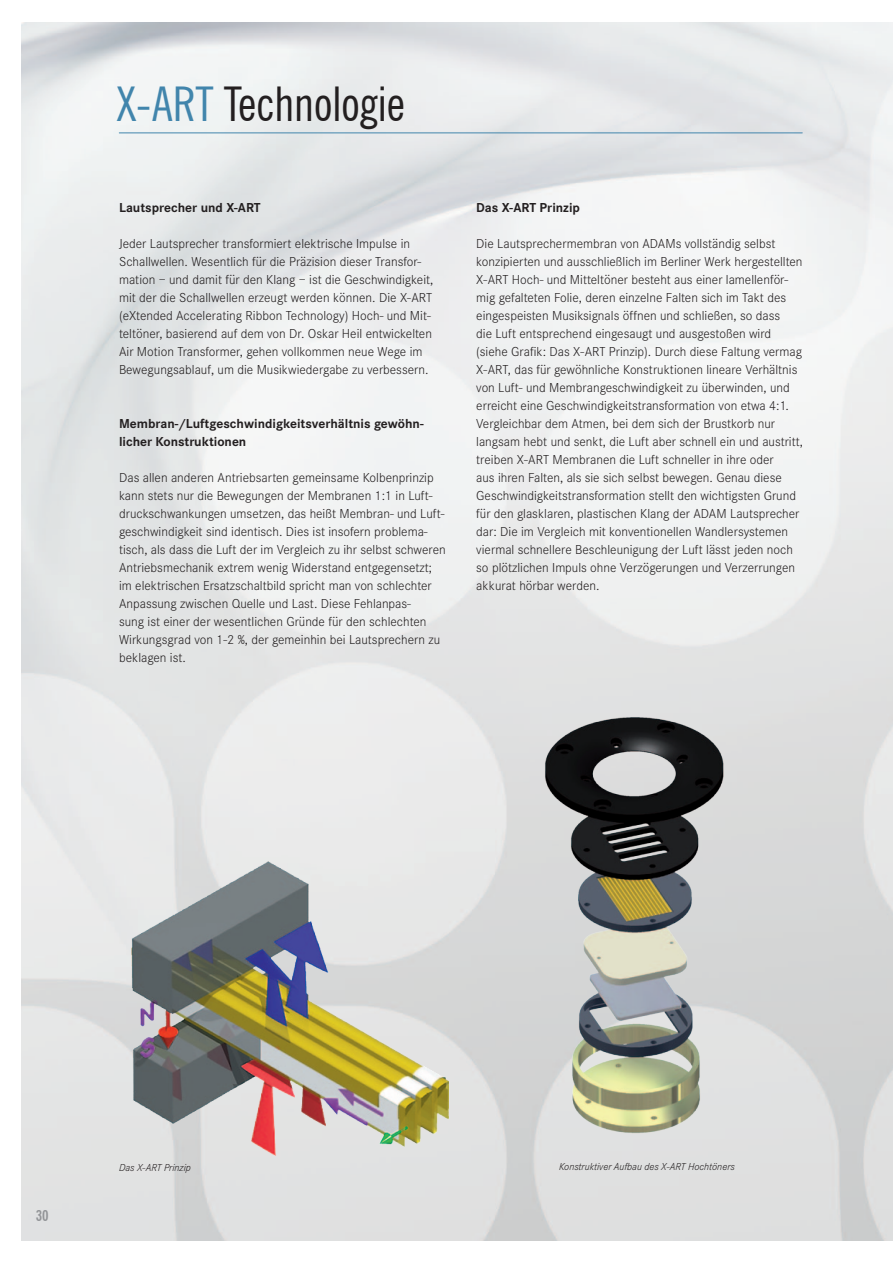
<style>
.page{position:relative;width:893px;height:1263px;background:#fff}
.page>*{position:absolute;margin:0;border:0;box-sizing:border-box;transform-origin:0 0}
.t1{font:condensed 48px "News Gothic BT";color:#231f20}
.t2{font:700 condensed 15px "News Gothic BT";color:#939598}
.t3{font:300 13.5px/18px "Corporate S";color:#231f20}
.t4{font:700 13.5px/18px "Corporate S";color:#231f20}
.t5{font:italic 300 10.5px "Corporate S";color:#231f20}
.s1{color:#4185ac}
</style>
<div class="page">
<img style="left:131px;top:861px;width:318px;height:294px">
<img style="left:513px;top:698px;width:276px;height:463px">
<hr style="left:119px;top:133px;width:683px;height:1px;background:#4185ac">
<h1 class="t1" style="left:118px;top:75px;width:289px"><span class="s1">X-ART</span> Technologie</h1>
<p class="t4" style="left:119px;top:199px;width:143px">Lautsprecher und X-ART</p>
<p class="t3" style="left:119px;top:235px;width:316px">Jeder Lautsprecher transformiert elektrische Impulse in Schallwellen. Wesentlich für die Präzision dieser Transfor&shy;mation – und damit für den Klang – ist die Geschwindigkeit, mit der die Schallwellen erzeugt werden können. Die X-ART (eXtended Accelerating Ribbon Technology) Hoch- und Mit&shy;teltöner, basierend auf dem von Dr. Oskar Heil entwickelten Air Motion Transformer, gehen vollkommen neue Wege im Bewegungsablauf, um die Musikwiedergabe zu verbessern.</p>
<p class="t4" style="left:119px;top:415px;width:306px">Membran-/Luftgeschwindigkeitsverhältnis gewöhn&shy;licher Konstruktionen</p>
<p class="t3" style="left:119px;top:469px;width:328px">Das allen anderen Antriebsarten gemeinsame Kolbenprinzip kann stets nur die Bewegungen der Membranen 1:1 in Luft&shy;druckschwankungen umsetzen, das heißt Membran- und Luft&shy;geschwindigkeit sind identisch. Dies ist insofern problema&shy;tisch, als dass die Luft der im Vergleich zu ihr selbst schweren Antriebsmechanik extrem wenig Widerstand entgegensetzt; im elektrischen Ersatzschaltbild spricht man von schlechter Anpassung zwischen Quelle und Last. Diese Fehlanpas-<br>sung ist einer der wesentlichen Gründe für den schlechten Wirkungsgrad von 1-2 %, der gemeinhin bei Lautsprechern zu beklagen ist.</p>
<p class="t4" style="left:476px;top:199px;width:105px">Das X-ART Prinzip</p>
<p class="t3" style="left:476px;top:235px;width:328px">Die Lautsprechermembran von ADAMs vollständig selbst konzipierten und ausschließlich im Berliner Werk hergestellten X-ART Hoch- und Mitteltöner besteht aus einer lamellenför&shy;mig gefalteten Folie, deren einzelne Falten sich im Takt des eingespeisten Musiksignals öffnen und schließen, so dass<br>die Luft entsprechend eingesaugt und ausgestoßen wird (siehe Grafik: Das X-ART Prinzip). Durch diese Faltung vermag X-ART, das für gewöhnliche Konstruktionen lineare Verhältnis von Luft- und Membrangeschwindigkeit zu überwinden, und erreicht eine Geschwindigkeitstransformation von etwa 4:1.<br>Vergleichbar dem Atmen, bei dem sich der Brustkorb nur langsam hebt und senkt, die Luft aber schnell ein und austritt, treiben X-ART Membranen die Luft schneller in ihre oder<br>aus ihren Falten, als sie sich selbst bewegen. Genau diese Geschwindigkeitstransformation stellt den wichtigsten Grund für den glasklaren, plastischen Klang der ADAM Lautsprecher dar: Die im Vergleich mit konventionellen Wandlersystemen viermal schnellere Beschleunigung der Luft lässt jeden noch so plötzlichen Impuls ohne Verzögerungen und Verzerrungen akkurat hörbar werden.</p>
<p class="t2" style="left:36px;top:1206px;width:14px">30</p>
<p class="t5" style="left:119px;top:1162px;width:73px">Das X-ART Prinzip</p>
<p class="t5" style="left:559px;top:1161px;width:177px">Konstruktiver Aufbau des X-ART Hochtöners</p>
</div>
